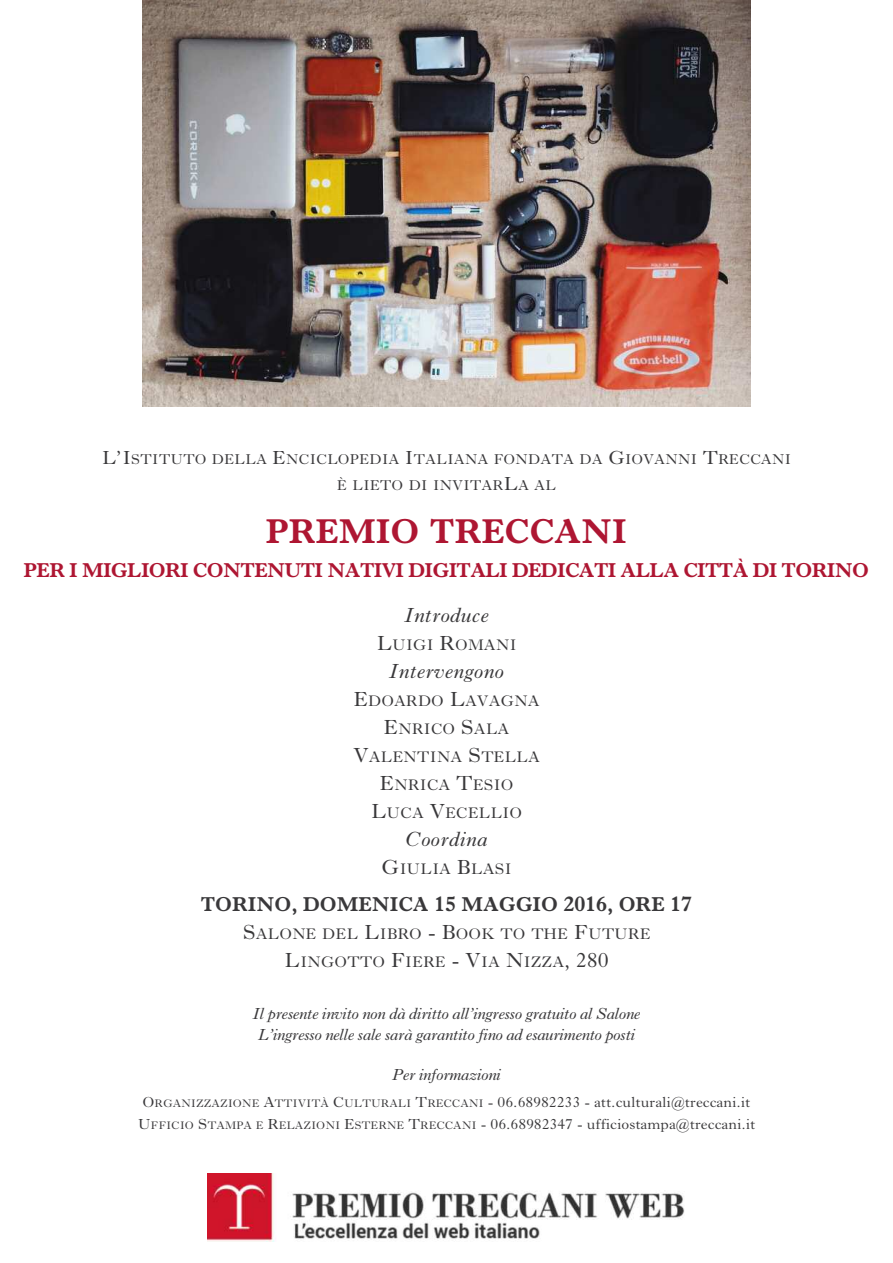
<style>
.page{position:relative;width:893px;height:1263px;background:#fff}
.page>*{position:absolute;margin:0;border:0;box-sizing:border-box;transform-origin:0 0}
.t1{font:700 36px "Imprint Uni";color:#ae1632}
.t2{font:700 21px "Imprint Uni";letter-spacing:-.03em;color:#ae1632}
.t3{font:700 21px "Imprint Uni";color:#39383a}
.t4{font:italic 21px "Imprint Uni";color:#39383a}
.t5{font:italic 16.5px/21.9px "Imprint Uni";letter-spacing:-.035em;color:#39383a;text-align:center}
.t6{font:15.75px/27.9px "Imprint Uni";color:#39383a;text-align:center}
.t7{font:15px/22.6px "Imprint Uni";color:#39383a;text-align:center}
.t8{font:14.7px/26px "Imprint Uni";color:#39383a;text-align:center}
.s1{font-size:19.5px}
.s2{font-size:21px}
.s3{font-size:11.25px}
</style>
<div class="page">
<img style="left:143px;top:1px;width:607px;height:406px">
<img style="left:208px;top:1174px;width:477px;height:68px">
<p class="t8" style="left:102px;top:448px;width:691px"><span class="s1">L’I</span>STITUTO DELLA <span class="s1">E</span>NCICLOPEDIA <span class="s1">I</span>TALIANA FONDATA DA <span class="s1">G</span>IOVANNI <span class="s1">T</span>RECCANI<br>È LIETO DI INVITAR<span class="s1">L</span>A AL</p>
<h1 class="t1" style="left:266px;top:518px;width:362px">PREMIO TRECCANI</h1>
<h2 class="t2" style="left:24px;top:563px;width:847px">PER I MIGLIORI CONTENUTI NATIVI DIGITALI DEDICATI ALLA CITTÀ DI TORINO</h2>
<h2 class="t4" style="left:404px;top:608px;width:86px">Introduce</h2>
<p class="t6" style="left:376px;top:633px;width:142px"><span class="s2">L</span>UIGI <span class="s2">R</span>OMANI</p>
<h2 class="t4" style="left:389px;top:664px;width:117px">Intervengono</h2>
<p class="t6" style="left:353px;top:688px;width:188px"><span class="s2">E</span>DOARDO <span class="s2">L</span>AVAGNA<br><span class="s2">E</span>NRICO <span class="s2">S</span>ALA<br><span class="s2">V</span>ALENTINA <span class="s2">S</span>TELLA<br><span class="s2">E</span>NRICA <span class="s2">T</span>ESIO<br><span class="s2">L</span>UCA <span class="s2">V</span>ECELLIO</p>
<h2 class="t4" style="left:405px;top:832px;width:84px">Coordina</h2>
<p class="t6" style="left:381px;top:856px;width:132px"><span class="s2">G</span>IULIA <span class="s2">B</span>LASI</p>
<h2 class="t3" style="left:201px;top:897px;width:493px">TORINO, DOMENICA 15 MAGGIO 2016, ORE 17</h2>
<p class="t6" style="left:242px;top:921px;width:410px"><span class="s2">S</span>ALONE DEL <span class="s2">L</span>IBRO <span class="s2">- B</span>OOK TO THE <span class="s2">F</span>UTURE<br><span class="s2">L</span>INGOTTO <span class="s2">F</span>IERE <span class="s2">- V</span>IA <span class="s2">N</span>IZZA<span class="s2">, 280</span></p>
<p class="t5" style="left:253px;top:1003px;width:389px">Il presente invito non dà diritto all’ingresso gratuito al Salone<br>L’ingresso nelle sale sarà garantito fino ad esaurimento posti</p>
<p class="t5" style="left:392px;top:1065px;width:111px">Per informazioni</p>
<p class="t7" style="left:138px;top:1092px;width:619px">O<span class="s3">RGANIZZAZIONE</span> A<span class="s3">TTIVITÀ</span> C<span class="s3">ULTURALI</span> T<span class="s3">RECCANI</span> - 06.68982233 - att.culturali@treccani.it<br>U<span class="s3">FFICIO</span> S<span class="s3">TAMPA E</span> R<span class="s3">ELAZIONI</span> E<span class="s3">STERNE</span> T<span class="s3">RECCANI</span> - 06.68982347 - ufficiostampa@treccani.it</p>
</div>
